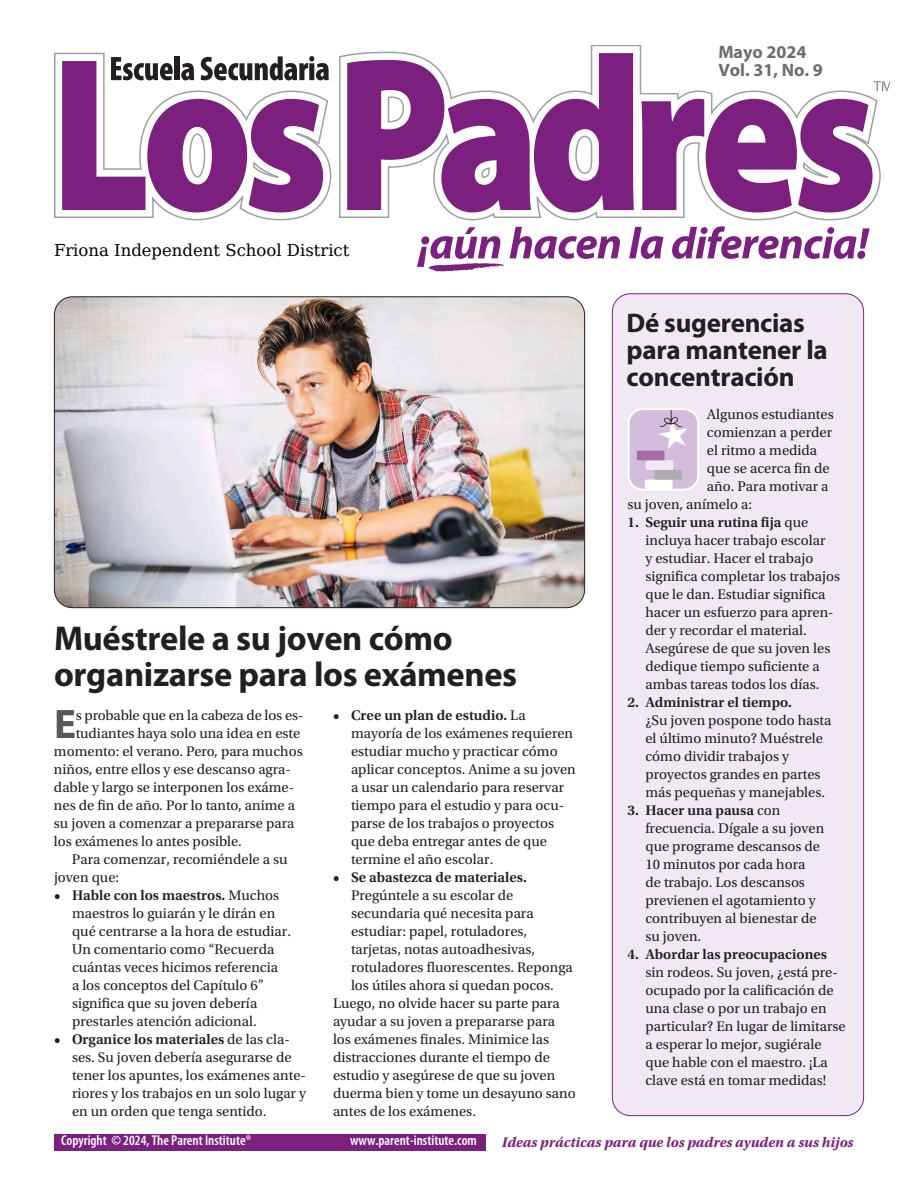
<style>
.page{position:relative;width:918px;height:1188px;background:#fff}
.page>*{position:absolute;margin:0;border:0;box-sizing:border-box;transform-origin:0 0}
.t1{font:700 41.4px "Myriad Pro";color:#57585a}
.t2{font:700 34.5px/36px "Myriad Pro";letter-spacing:-.01em;color:#231f20}
.t3{font:700 27px/27px "Myriad Pro";letter-spacing:-.01em;color:#231f20}
.t4{font:700 18px/18px "Myriad Pro";color:#6c6d70}
.t5{font:16.5px "DejaVu Math Te X Gyre";color:#000}
.t6{font:14.7px/18px "Utopia Std";color:#231f20}
.t7{font:600 14.7px "Utopia Std";color:#231f20}
.t8{font:italic 700 14.7px "Utopia Std";color:#7c2080}
.t9{font:600 condensed 14.25px "Myriad Pro";color:#fff}
.s1{font-weight:600}
</style>
<div class="page">
<svg style="left:417px;top:227px;width:87px;height:44px"></svg>
<svg style="left:510px;top:227px;width:110px;height:32px"></svg>
<svg style="left:629px;top:227px;width:35px;height:32px"></svg>
<svg style="left:672px;top:226px;width:198px;height:33px"></svg>
<svg style="left:54px;top:45px;width:827px;height:176px"></svg>
<svg style="left:347px;top:53px;width:287px;height:159px"></svg>
<svg style="left:642px;top:99px;width:231px;height:113px"></svg>
<svg style="left:62px;top:56px;width:267px;height:156px"></svg>
<svg style="left:874px;top:81px;width:16px;height:10px"></svg>
<div style="left:54px;top:1134px;width:431px;height:16px;background:#7c2080"></div>
<div style="left:612px;top:294px;width:252px;height:822px;background:#f0e9f4;border-radius:18px"></div>
<svg style="left:627px;top:408px;width:72px;height:83px;background:#d7c6de"></svg>
<img style="left:54px;top:298px;width:531px;height:310px">
<p class="t4" style="left:718px;top:42px;width:106px">Mayo 2024<br>Vol. 31, No. 9</p>
<p class="t5" style="left:54px;top:243px;width:297px">Friona Independent School District</p>
<h2 class="t2" style="left:54px;top:619px;width:465px">Muéstrele a su joven cómo organizarse para los exámenes</h2>
<h1 class="t1" style="left:54px;top:697px;width:24px">E</h1>
<p class="t6" style="left:76px;top:707px;width:229px">s probable que en la cabeza de los es-</p>
<p class="t6" style="left:76px;top:725px;width:226px">tudiantes haya solo una idea en este</p>
<p class="t6" style="left:54px;top:743px;width:250px">momento: el verano. Pero, para muchos</p>
<p class="t6" style="left:54px;top:761px;width:238px">niños, entre ellos y ese descanso agra-</p>
<p class="t6" style="left:54px;top:779px;width:242px">dable y largo se interponen los exáme-</p>
<p class="t6" style="left:54px;top:797px;width:243px">nes de fin de año. Por lo tanto, anime a</p>
<p class="t6" style="left:54px;top:815px;width:242px">su joven a comenzar a prepararse para</p>
<p class="t6" style="left:54px;top:833px;width:189px">los exámenes lo antes posible.</p>
<p class="t6" style="left:72px;top:851px;width:217px">Para comenzar, recomiéndele a su</p>
<p class="t6" style="left:54px;top:869px;width:67px">joven que:</p>
<p class="t6" style="left:72px;top:887px;width:221px;text-indent:-18px"><span class="s1">• Hable con los maestros.</span> Muchos maestros lo guiarán y le dirán en qué centrarse a la hora de estudiar.<br>Un comentario como “Recuerda cuántas veces hicimos referencia<br>a los conceptos del Capítulo 6” significa que su joven debería prestarles atención adicional.</p>
<p class="t6" style="left:72px;top:1031px;width:236px;text-indent:-18px"><span class="s1">• Organice los materiales</span> de las cla&shy;ses. Su joven debería asegurarse de tener los apuntes, los exámenes ante&shy;riores y los trabajos en un solo lugar y en un orden que tenga sentido.</p>
<p class="t6" style="left:351px;top:707px;width:226px;text-indent:-18px"><span class="s1">• Cree un plan de estudio.</span> La mayoría de los exámenes requieren estudiar mucho y practicar cómo aplicar conceptos. Anime a su joven a usar un calendario para reservar tiempo para el estudio y para ocu&shy;parse de los trabajos o proyectos que deba entregar antes de que termine el año escolar.</p>
<p class="t7" style="left:333px;top:869px;width:195px">• Se abastezca de materiales.</p>
<p class="t6" style="left:351px;top:887px;width:164px">Pregúntele a su escolar de</p>
<p class="t6" style="left:351px;top:905px;width:184px">secundaria qué necesita para</p>
<p class="t6" style="left:351px;top:923px;width:178px">estudiar: papel, rotuladores,</p>
<p class="t6" style="left:351px;top:941px;width:186px">tarjetas, notas autoadhesivas,</p>
<p class="t6" style="left:351px;top:959px;width:223px">rotuladores fluorescentes. Reponga</p>
<p class="t6" style="left:351px;top:977px;width:204px">los útiles ahora si quedan pocos.</p>
<p class="t6" style="left:333px;top:995px;width:228px">Luego, no olvide hacer su parte para</p>
<p class="t6" style="left:333px;top:1013px;width:224px">ayudar a su joven a prepararse para</p>
<p class="t6" style="left:333px;top:1031px;width:218px">los exámenes finales. Minimice las</p>
<p class="t6" style="left:333px;top:1049px;width:218px">distracciones durante el tiempo de</p>
<p class="t6" style="left:333px;top:1067px;width:224px">estudio y asegúrese de que su joven</p>
<p class="t6" style="left:333px;top:1085px;width:244px">duerma bien y tome un desayuno sano</p>
<p class="t6" style="left:333px;top:1103px;width:145px">antes de los exámenes.</p>
<h3 class="t3" style="left:627px;top:309px;width:203px">Dé sugerencias para mantener la concentración</h3>
<p class="t6" style="left:707px;top:405px;width:128px">Algunos estudiantes</p>
<p class="t6" style="left:707px;top:423px;width:127px">comienzan a perder</p>
<p class="t6" style="left:707px;top:441px;width:112px">el ritmo a medida</p>
<p class="t6" style="left:707px;top:459px;width:124px">que se acerca fin de</p>
<p class="t6" style="left:707px;top:477px;width:123px">año. Para motivar a</p>
<p class="t6" style="left:627px;top:495px;width:126px">su joven, anímelo a:</p>
<p class="t6" style="left:645px;top:513px;width:196px;text-indent:-18px"><span class="s1">1. Seguir una rutina fija</span> que incluya hacer trabajo escolar<br>y estudiar. Hacer el trabajo significa completar los trabajos que le dan. Estudiar significa hacer un esfuerzo para apren&shy;der y recordar el material.<br>Asegúrese de que su joven les dedique tiempo suficiente a ambas tareas todos los días.</p>
<p class="t7" style="left:627px;top:694px;width:166px">2. Administrar el tiempo.</p>
<p class="t6" style="left:645px;top:711px;width:187px">¿Su joven pospone todo hasta el último minuto? Muéstrele cómo dividir trabajos y proyectos grandes en partes más pequeñas y manejables.</p>
<p class="t6" style="left:645px;top:801px;width:180px;text-indent:-18px"><span class="s1">3. Hacer una pausa</span> con frecuencia. Dígale a su joven que programe descansos de<br>10 minutos por cada hora de trabajo. Los descansos previenen el agotamiento y contribuyen al bienestar de su joven.</p>
<p class="t7" style="left:627px;top:946px;width:201px">4. Abordar las preocupaciones</p>
<p class="t6" style="left:645px;top:963px;width:202px">sin rodeos. Su joven, ¿está pre&shy;ocupado por la calificación de una clase o por un trabajo en particular? En lugar de limitarse a esperar lo mejor, sugiérale que hable con el maestro. ¡La clave está en tomar medidas!</p>
<p class="t9" style="left:61px;top:1132px;width:191px">Copyright © 2024, The Parent Institute®</p>
<p class="t9" style="left:350px;top:1132px;width:128px">www.parent-institute.com</p>
<p class="t8" style="left:502px;top:1134px;width:353px">Ideas prácticas para que los padres ayuden a sus hijos</p>
</div>
